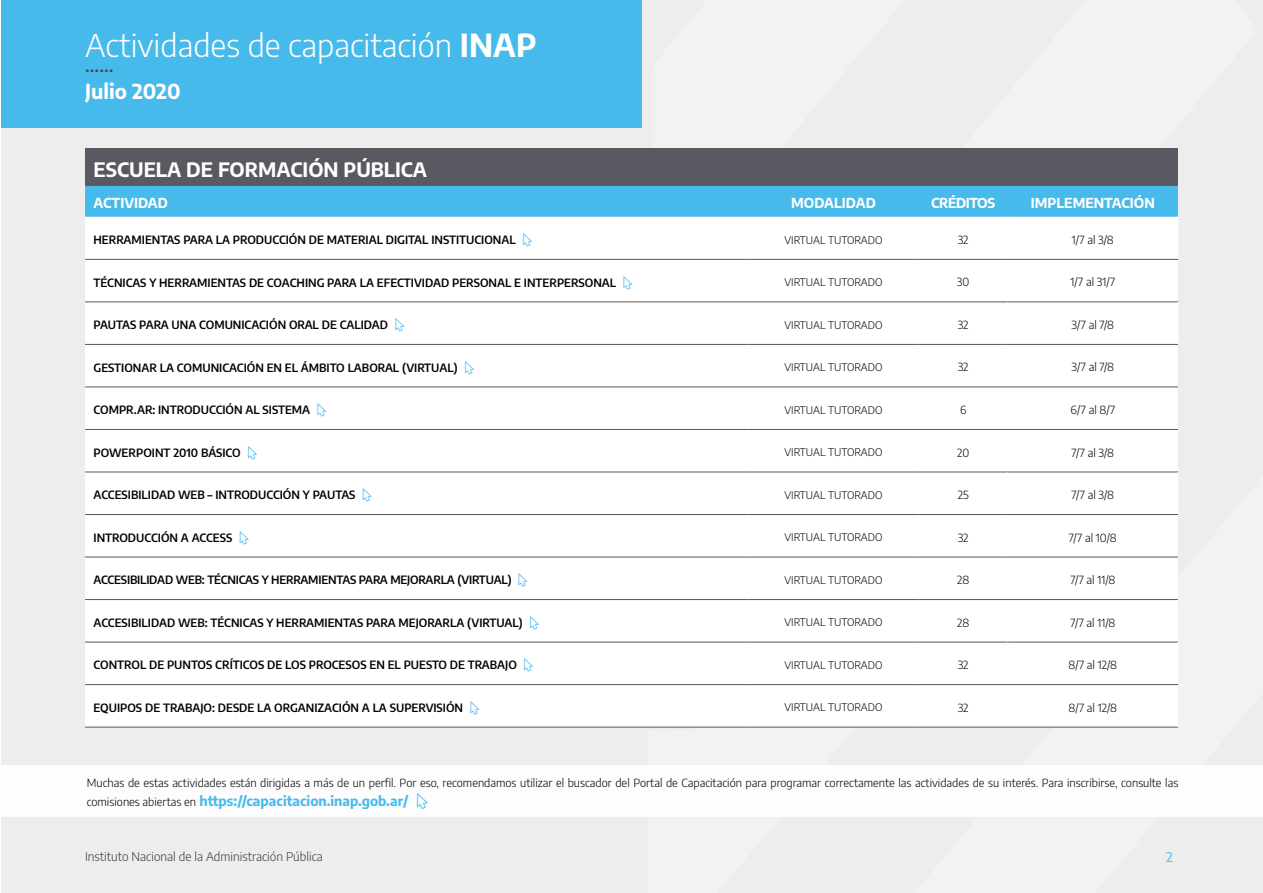
<style>
.page{position:relative;width:1263px;height:893px;background:#fff}
.page>*{position:absolute;margin:0;border:0;box-sizing:border-box;transform-origin:0 0}
.t1{font:300 31.2px "Encode Sans";color:#fff}
.t2{font:700 20.25px "Encode Sans";color:#fff}
.t3{font:700 19.5px "Encode Sans";color:#fff}
.t4{font:500 19.5px "Encode Sans";color:#4a4a49}
.t5{font:700 13.5px "Encode Sans";color:#47baec}
.t6{font:700 13.5px "Encode Sans";color:#fff}
.t7{font:700 13.5px "Encode Sans";letter-spacing:-.03em;color:#fff}
.t8{font:500 13.5px "Encode Sans";color:#65c1ee}
.t9{font:300 12px "Encode Sans";color:#3c3c3b}
.t10{font:600 11.25px "Encode Sans";color:#000}
.t11{font:300 11.25px "Encode Sans";color:#000}
.t12{font:300 10.5px "Encode Sans";color:#000}
.s1{font-weight:700}
.s2{font-family:"Cursors";font-weight:400;font-size:15px;color:#47baec}
.s3{font-weight:300;font-size:11.25px;color:#000}
.s4{font-family:"Cursors";font-weight:400;font-size:18px}
</style>
<div class="page">
<div style="left:1px;top:0;width:1262px;height:893px;background:#ecebec"></div>
<svg style="left:653px;top:148px;width:275px;height:1px"></svg>
<div style="left:1px;top:0;width:640px;height:128px;background:#47baec"></div>
<div style="left:0;top:765px;width:1263px;height:51px;background:#fff"></div>
<div style="left:85px;top:149px;width:1093px;height:37px;background:#585961"></div>
<div style="left:85px;top:186px;width:1093px;height:31px;background:#47baec"></div>
<div style="left:85px;top:217px;width:1093px;height:510px;background:#fff"></div>
<hr style="left:1007px;top:217px;width:1px;height:42px;background:#fff">
<hr style="left:1178px;top:217px;width:1px;height:42px;background:#fff">
<hr style="left:85px;top:259px;width:663px;height:1px;background:#575756">
<hr style="left:748px;top:259px;width:170px;height:1px;background:#575756">
<hr style="left:918px;top:259px;width:90px;height:1px;background:#575756">
<hr style="left:1008px;top:259px;width:170px;height:1px;background:#575756">
<hr style="left:85px;top:302px;width:663px;height:1px;background:#575756">
<hr style="left:748px;top:302px;width:170px;height:1px;background:#575756">
<hr style="left:918px;top:302px;width:90px;height:1px;background:#575756">
<hr style="left:1008px;top:302px;width:170px;height:1px;background:#575756">
<hr style="left:85px;top:387px;width:663px;height:1px;background:#575756">
<hr style="left:748px;top:387px;width:170px;height:1px;background:#575756">
<hr style="left:918px;top:387px;width:90px;height:1px;background:#575756">
<hr style="left:1008px;top:387px;width:170px;height:1px;background:#575756">
<hr style="left:85px;top:472px;width:663px;height:1px;background:#575756">
<hr style="left:748px;top:472px;width:170px;height:1px;background:#575756">
<hr style="left:918px;top:472px;width:90px;height:1px;background:#575756">
<hr style="left:1008px;top:472px;width:170px;height:1px;background:#575756">
<hr style="left:85px;top:557px;width:663px;height:1px;background:#575756">
<hr style="left:748px;top:557px;width:170px;height:1px;background:#575756">
<hr style="left:918px;top:557px;width:90px;height:1px;background:#575756">
<hr style="left:1008px;top:557px;width:170px;height:1px;background:#575756">
<hr style="left:85px;top:642px;width:663px;height:1px;background:#575756">
<hr style="left:748px;top:642px;width:170px;height:1px;background:#575756">
<hr style="left:918px;top:642px;width:90px;height:1px;background:#575756">
<hr style="left:1008px;top:642px;width:170px;height:1px;background:#575756">
<hr style="left:85px;top:727px;width:663px;height:1px;background:#575756">
<hr style="left:748px;top:727px;width:170px;height:1px;background:#575756">
<hr style="left:918px;top:727px;width:90px;height:1px;background:#575756">
<hr style="left:1008px;top:727px;width:170px;height:1px;background:#575756">
<hr style="left:1007px;top:302px;width:1px;height:42px;background:#fff">
<hr style="left:1178px;top:302px;width:1px;height:42px;background:#fff">
<hr style="left:1007px;top:472px;width:1px;height:42px;background:#fff">
<hr style="left:1178px;top:472px;width:1px;height:42px;background:#fff">
<hr style="left:1007px;top:642px;width:1px;height:42px;background:#fff">
<hr style="left:1178px;top:642px;width:1px;height:42px;background:#fff">
<hr style="left:85px;top:344px;width:663px;height:1px;background:#575756">
<hr style="left:748px;top:344px;width:170px;height:1px;background:#575756">
<hr style="left:918px;top:344px;width:90px;height:1px;background:#575756">
<hr style="left:1008px;top:344px;width:170px;height:1px;background:#575756">
<hr style="left:85px;top:429px;width:663px;height:1px;background:#575756">
<hr style="left:748px;top:429px;width:170px;height:1px;background:#575756">
<hr style="left:918px;top:429px;width:90px;height:1px;background:#575756">
<hr style="left:1008px;top:429px;width:170px;height:1px;background:#575756">
<hr style="left:85px;top:514px;width:663px;height:1px;background:#575756">
<hr style="left:748px;top:514px;width:170px;height:1px;background:#575756">
<hr style="left:918px;top:514px;width:90px;height:1px;background:#575756">
<hr style="left:1008px;top:514px;width:170px;height:1px;background:#575756">
<hr style="left:85px;top:599px;width:663px;height:1px;background:#575756">
<hr style="left:748px;top:599px;width:170px;height:1px;background:#575756">
<hr style="left:918px;top:599px;width:90px;height:1px;background:#575756">
<hr style="left:1008px;top:599px;width:170px;height:1px;background:#575756">
<hr style="left:85px;top:684px;width:663px;height:1px;background:#575756">
<hr style="left:748px;top:684px;width:170px;height:1px;background:#575756">
<hr style="left:918px;top:684px;width:90px;height:1px;background:#575756">
<hr style="left:1008px;top:684px;width:170px;height:1px;background:#575756">
<h1 class="t1" style="left:85px;top:24px;width:453px">Actividades de capacitación <span class="s1">INAP</span></h1>
<h2 class="t2" style="left:85px;top:76px;width:97px">Julio 2020</h2>
<h3 class="t4" style="left:85px;top:51px;width:30px">......</h3>
<h3 class="t3" style="left:94px;top:156px;width:335px">ESCUELA DE FORMACIÓN PÚBLICA</h3>
<p class="t6" style="left:94px;top:193px;width:76px">ACTIVIDAD</p>
<p class="t6" style="left:791px;top:193px;width:86px">MODALIDAD</p>
<p class="t7" style="left:931px;top:193px;width:65px">CRÉDITOS</p>
<p class="t6" style="left:1031px;top:193px;width:125px">IMPLEMENTACIÓN</p>
<p class="t10" style="left:94px;top:232px;width:441px">HERRAMIENTAS PARA LA PRODUCCIÓN DE MATERIAL DIGITAL INSTITUCIONAL <span class="s2">V</span></p>
<p class="t12" style="left:784px;top:232px;width:99px">VIRTUAL TUTORADO</p>
<p class="t11" style="left:958px;top:232px;width:12px">32</p>
<p class="t11" style="left:1072px;top:232px;width:43px">1/7 al 3/8</p>
<p class="t10" style="left:94px;top:274px;width:541px">TÉCNICAS Y HERRAMIENTAS DE COACHING PARA LA EFECTIVIDAD PERSONAL E INTERPERSONAL <span class="s2">V</span></p>
<p class="t12" style="left:784px;top:275px;width:99px">VIRTUAL TUTORADO</p>
<p class="t11" style="left:957px;top:274px;width:14px">30</p>
<p class="t11" style="left:1070px;top:274px;width:46px">1/7 al 31/7</p>
<p class="t10" style="left:94px;top:317px;width:313px">PAUTAS PARA UNA COMUNICACIÓN ORAL DE CALIDAD <span class="s2">V</span></p>
<p class="t12" style="left:784px;top:317px;width:99px">VIRTUAL TUTORADO</p>
<p class="t11" style="left:958px;top:317px;width:12px">32</p>
<p class="t11" style="left:1071px;top:317px;width:44px">3/7 al 7/8</p>
<p class="t10" style="left:94px;top:359px;width:383px">GESTIONAR LA COMUNICACIÓN EN EL ÁMBITO LABORAL (VIRTUAL) <span class="s2">V</span></p>
<p class="t12" style="left:784px;top:360px;width:99px">VIRTUAL TUTORADO</p>
<p class="t11" style="left:958px;top:359px;width:12px">32</p>
<p class="t11" style="left:1071px;top:359px;width:44px">3/7 al 7/8</p>
<p class="t10" style="left:94px;top:402px;width:235px">COMPR.AR: INTRODUCCIÓN AL SISTEMA <span class="s2">V</span></p>
<p class="t12" style="left:784px;top:402px;width:99px">VIRTUAL TUTORADO</p>
<p class="t11" style="left:960px;top:402px;width:8px">6</p>
<p class="t11" style="left:1070px;top:402px;width:46px">6/7 al 8/7</p>
<p class="t10" style="left:94px;top:444px;width:166px">POWERPOINT 2010 BÁSICO <span class="s2">V</span></p>
<p class="t12" style="left:784px;top:445px;width:99px">VIRTUAL TUTORADO</p>
<p class="t11" style="left:957px;top:444px;width:14px">20</p>
<p class="t11" style="left:1071px;top:444px;width:44px">7/7 al 3/8</p>
<p class="t10" style="left:94px;top:487px;width:281px">ACCESIBILIDAD WEB – INTRODUCCIÓN Y PAUTAS <span class="s2">V</span></p>
<p class="t12" style="left:784px;top:487px;width:99px">VIRTUAL TUTORADO</p>
<p class="t11" style="left:958px;top:487px;width:13px">25</p>
<p class="t11" style="left:1071px;top:487px;width:44px">7/7 al 3/8</p>
<p class="t10" style="left:94px;top:529px;width:158px">INTRODUCCIÓN A ACCESS <span class="s2">V</span></p>
<p class="t12" style="left:784px;top:530px;width:99px">VIRTUAL TUTORADO</p>
<p class="t11" style="left:958px;top:530px;width:12px">32</p>
<p class="t11" style="left:1069px;top:530px;width:49px">7/7 al 10/8</p>
<p class="t10" style="left:94px;top:572px;width:436px">ACCESIBILIDAD WEB: TÉCNICAS Y HERRAMIENTAS PARA MEJORARLA (VIRTUAL) <span class="s2">V</span></p>
<p class="t12" style="left:784px;top:572px;width:99px">VIRTUAL TUTORADO</p>
<p class="t11" style="left:957px;top:572px;width:14px">28</p>
<p class="t11" style="left:1070px;top:572px;width:46px">7/7 al 11/8</p>
<p class="t10" style="left:94px;top:614px;width:448px">ACCESIBILIDAD WEB: TÉCNICAS Y HERRAMIENTAS PARA MEJORARLA (VIRTUAL) <span class="s2">V</span></p>
<p class="t12" style="left:784px;top:615px;width:99px">VIRTUAL TUTORADO</p>
<p class="t11" style="left:957px;top:615px;width:14px">28</p>
<p class="t11" style="left:1070px;top:615px;width:46px">7/7 al 11/8</p>
<p class="t10" style="left:94px;top:657px;width:442px">CONTROL DE PUNTOS CRÍTICOS DE LOS PROCESOS EN EL PUESTO DE TRABAJO <span class="s2">V</span></p>
<p class="t12" style="left:784px;top:657px;width:99px">VIRTUAL TUTORADO</p>
<p class="t11" style="left:958px;top:657px;width:12px">32</p>
<p class="t11" style="left:1068px;top:657px;width:50px">8/7 al 12/8</p>
<p class="t10" style="left:94px;top:699px;width:388px">EQUIPOS DE TRABAJO: DESDE LA ORGANIZACIÓN A LA SUPERVISIÓN <span class="s2">V</span></p>
<p class="t12" style="left:784px;top:700px;width:99px">VIRTUAL TUTORADO</p>
<p class="t11" style="left:958px;top:700px;width:12px">32</p>
<p class="t11" style="left:1068px;top:700px;width:50px">8/7 al 12/8</p>
<p class="t11" style="left:87px;top:775px;width:1093px">Muchas de estas actividades están dirigidas a más de un perfil. Por eso, recomendamos utilizar el buscador del Portal de Capacitación para programar correctamente las actividades de su interés. Para inscribirse, consulte las</p>
<p class="t5" style="left:87px;top:791px;width:344px"><span class="s3">comisiones abiertas en</span> https://capacitacion.inap.gob.ar/ <span class="s4">V</span></p>
<p class="t9" style="left:85px;top:848px;width:239px">Instituto Nacional de la Administración Pública</p>
<p class="t8" style="left:1166px;top:847px;width:8px">2</p>
</div>
